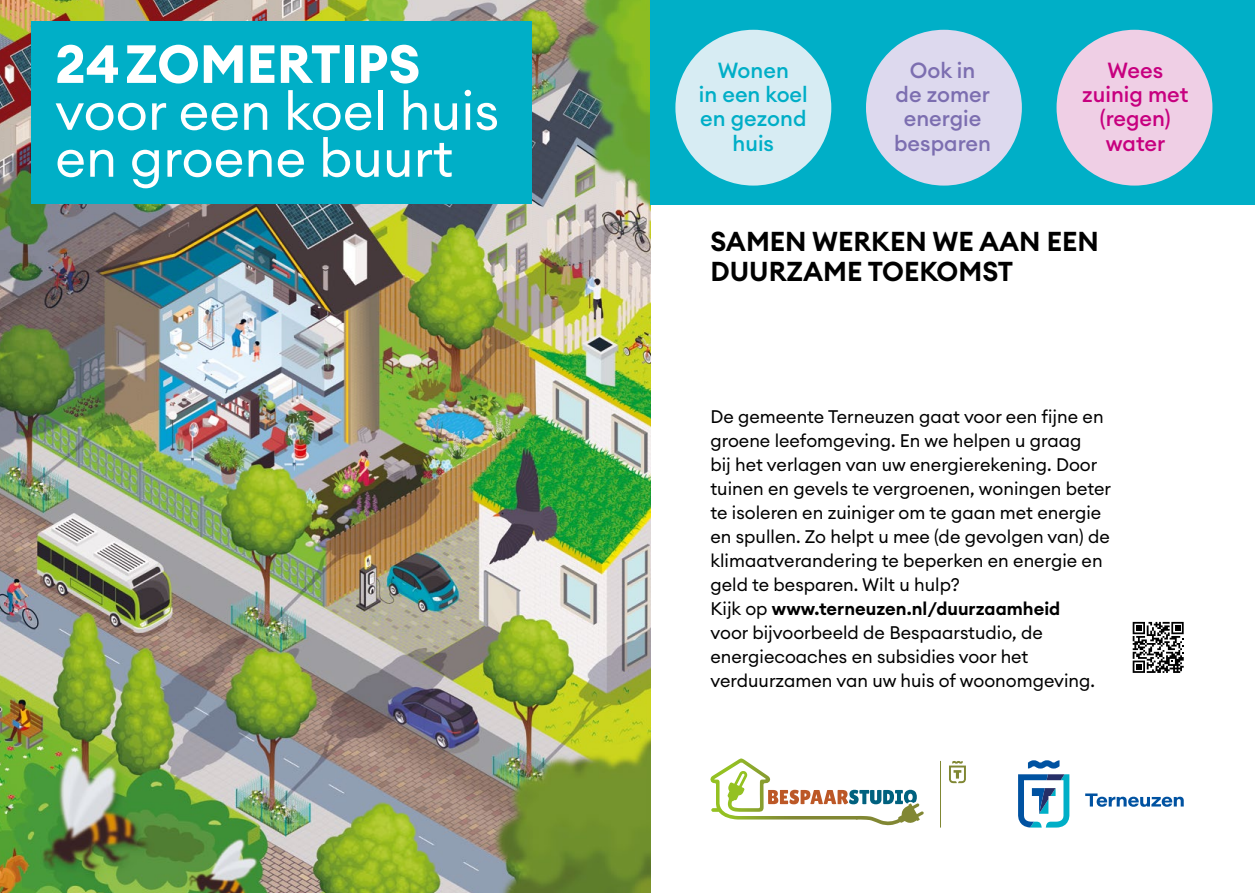
<style>
.page{position:relative;width:1255px;height:893px;background:#fff}
.page>*{position:absolute;margin:0;border:0;box-sizing:border-box;transform-origin:0 0}
.t1{font:52.95px/47px "Euclid Circular A";color:#fff}
.t2{font:700 52.95px "Euclid Circular A";color:#fff}
.t3{font:600 27px/30px "Euclid Circular A";color:#000}
.t4{font:500 21.6px/24.3px "Euclid Circular A";color:#7c6eb0;text-align:center}
.t5{font:500 21.6px/24.3px "Euclid Circular A";color:#00aec7;text-align:center}
.t6{font:500 21.6px/24.3px "Euclid Circular A";color:#c7007f;text-align:center}
.t7{font:18px/24px "Euclid Circular A";color:#000}
.s1{font-weight:600}
</style>
<div class="page">
<img style="left:0;top:0;width:651px;height:893px">
<div style="left:31px;top:21px;width:500px;height:183px;background:#00afc7"></div>
<div style="left:651px;top:0;width:603px;height:204px;background:#00afc7"></div>
<svg style="left:949px;top:761px;width:16px;height:22px"></svg>
<hr style="left:940px;top:761px;width:1px;height:67px;background:#808733">
<svg style="left:710px;top:758px;width:213px;height:67px"></svg>
<svg style="left:1085px;top:793px;width:98px;height:14px"></svg>
<svg style="left:1018px;top:760px;width:51px;height:68px"></svg>
<div style="left:866px;top:30px;width:155px;height:156px;background:#ddd9ee;border-radius:50%"></div>
<div style="left:1056px;top:30px;width:156px;height:156px;background:#efcfe5;border-radius:50%"></div>
<div style="left:675px;top:30px;width:156px;height:156px;background:#d7ecf3;border-radius:50%"></div>
<svg style="left:1132px;top:622px;width:51px;height:51px"></svg>
<h1 class="t2" style="left:55px;top:30px;width:366px">24 ZOMERTIPS</h1>
<h1 class="t1" style="left:55px;top:87px;width:445px">voor een koel huis en groene buurt</h1>
<p class="t5" style="left:699px;top:58px;width:110px">Wonen<br>in een koel en gezond huis</p>
<p class="t4" style="left:894px;top:58px;width:98px">Ook in de zomer energie besparen</p>
<p class="t6" style="left:1082px;top:58px;width:108px">Wees zuinig met (regen) water</p>
<h2 class="t3" style="left:710px;top:227px;width:390px">SAMEN WERKEN WE AAN EEN<br>DUURZAME TOEKOMST</h2>
<p class="t7" style="left:710px;top:404px;width:402px">De gemeente Terneuzen gaat voor een fijne en groene leefomgeving. En we helpen u graag<br>bij het verlagen van uw energierekening. Door tuinen en gevels te vergroenen, woningen beter te isoleren en zuiniger om te gaan met energie en spullen. Zo helpt u mee (de gevolgen van) de klimaatverandering te beperken en energie en geld te besparen. Wilt u hulp?<br>Kijk op <span class="s1">www.terneuzen.nl/duurzaamheid<br></span>voor bijvoorbeeld de Bespaarstudio, de energiecoaches en subsidies voor het verduurzamen van uw huis of woonomgeving.</p>
</div>
